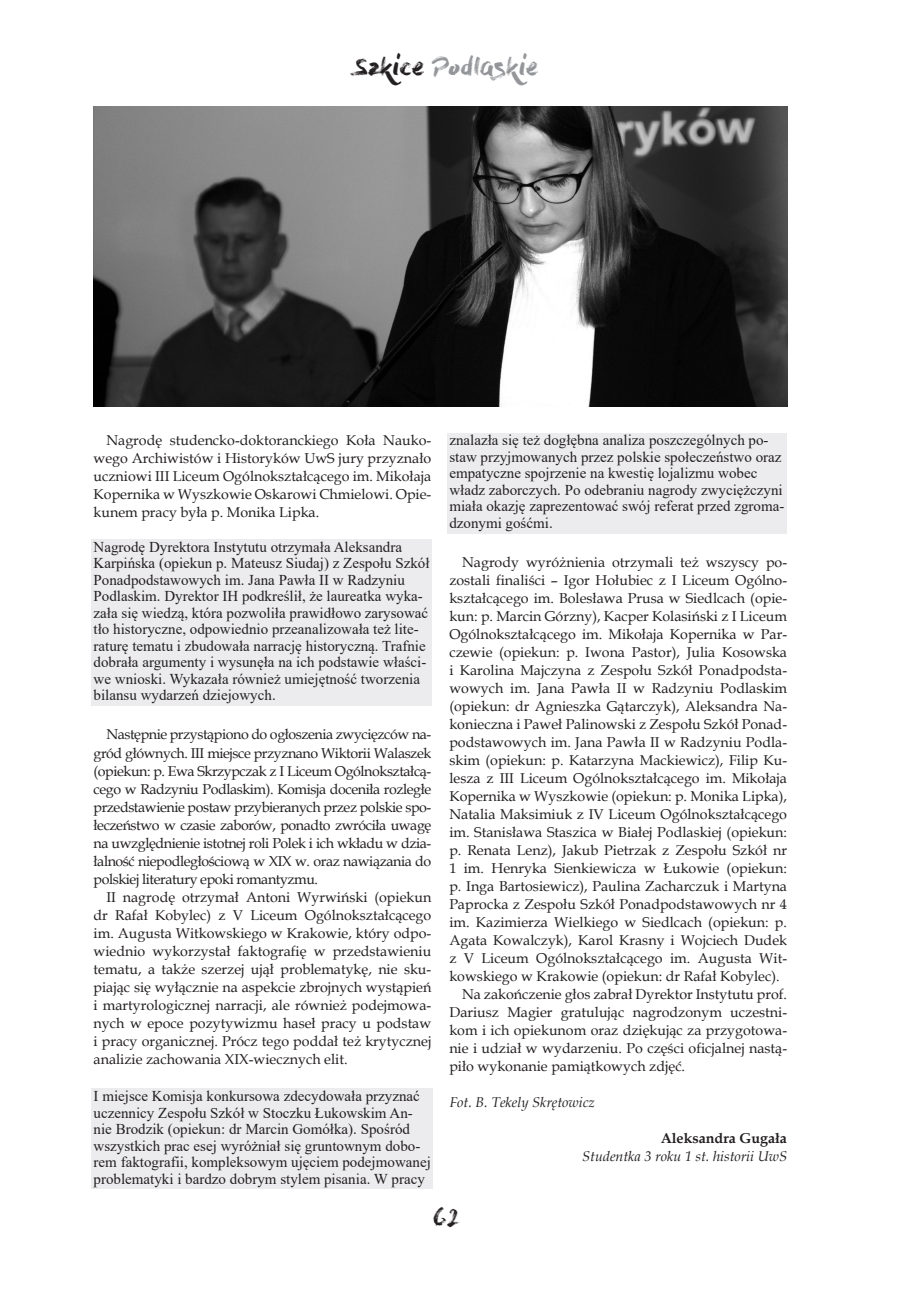
<style>
.page{position:relative;width:919px;height:1289px;background:#fff}
.page>*{position:absolute;margin:0;border:0;box-sizing:border-box;transform-origin:0 0}
.t1{font:25.5px "Dry Brush";letter-spacing:-.015em;color:#939598}
.t2{font:22.5px "Dry Brush";color:#231f20}
.podkreślenie_SZKICE{font:15px/16.5px "Times New Roman";color:#231f20}
.Styl1{font:14.25px/18px "Book Antiqua";color:#231f20;text-align:justify}
.Normalny{font:14.25px/18px "Book Antiqua";letter-spacing:-.015em;color:#231f20;text-align:justify}
.Styl1-2{font:italic 14.25px "Book Antiqua";color:#231f20}
.Styl1-3{font:700 14.25px "Book Antiqua";color:#231f20}
.s1{color:#231f20}
</style>
<div class="page">
<div style="left:91px;top:539px;width:340px;height:166px;background:#ececee"></div>
<div style="left:91px;top:1088px;width:342px;height:100px;background:#ececee"></div>
<div style="left:447px;top:433px;width:339px;height:100px;background:#ececee"></div>
<img style="left:94px;top:106px;width:693px;height:300px">
<h1 class="t1" style="left:355px;top:51px;width:185px"><span class="s1">Szkice</span> Podlaskie</h1>
<p class="Styl1" style="left:94px;top:431px;width:339px;text-indent:13px">Nagrodę studencko-doktoranckiego Koła Nauko&shy;wego Archiwistów i Historyków UwS jury przyznało uczniowi III Liceum Ogólnokształcącego im. Mikołaja Kopernika w Wyszkowie Oskarowi Chmielowi. Opie&shy;kunem pracy była p. Monika Lipka.</p>
<p class="podkreślenie_SZKICE" style="left:94px;top:538px;width:337px">Nagrodę Dyrektora Instytutu otrzymała Aleksandra Karpińska (opiekun p. Mateusz Siudaj) z Zespołu Szkół Ponadpodstawowych im. Jana Pawła II w Radzyniu Podlaskim. Dyrektor IH podkreślił, że laureatka wyka&shy;zała się wiedzą, która pozwoliła prawidłowo zarysować tło historyczne, odpowiednio przeanalizowała też lite&shy;raturę tematu i zbudowała narrację historyczną. Trafnie dobrała argumenty i wysunęła na ich podstawie właści&shy;we wnioski. Wykazała również umiejętność tworzenia bilansu wydarzeń dziejowych.</p>
<p class="Normalny" style="left:94px;top:725px;width:339px;text-indent:13px">Następnie przystąpiono do ogłoszenia zwycięzców na&shy;gród głównych. III miejsce przyznano Wiktorii Walaszek (opiekun: p. Ewa Skrzypczak z I Liceum Ogólnokształcą&shy;cego w Radzyniu Podlaskim). Komisja doceniła rozległe przedstawienie postaw przybieranych przez polskie spo&shy;łeczeństwo w czasie zaborów, ponadto zwróciła uwagę na uwzględnienie istotnej roli Polek i ich wkładu w dzia&shy;łalność niepodległościową w XIX w. oraz nawiązania do polskiej literatury epoki romantyzmu.</p>
<p class="Normalny" style="left:94px;top:887px;width:339px;text-indent:13px">II nagrodę otrzymał Antoni Wyrwiński (opiekun dr Rafał Kobylec) z V Liceum Ogólnokształcącego im. Augusta Witkowskiego w Krakowie, który odpo&shy;wiednio wykorzystał faktografię w przedstawieniu tematu, a także szerzej ujął problematykę, nie sku&shy;piając się wyłącznie na aspekcie zbrojnych wystąpień i martyrologicznej narracji, ale również podejmowa&shy;nych w epoce pozytywizmu haseł pracy u podstaw i pracy organicznej. Prócz tego poddał też krytycznej analizie zachowania XIX-wiecznych elit.</p>
<p class="podkreślenie_SZKICE" style="left:94px;top:1087px;width:339px">I miejsce Komisja konkursowa zdecydowała przyznać uczennicy Zespołu Szkół w Stoczku Łukowskim An&shy;nie Brodzik (opiekun: dr Marcin Gomółka). Spośród wszystkich prac esej wyróżniał się gruntownym dobo&shy;rem faktografii, kompleksowym ujęciem podejmowanej problematyki i bardzo dobrym stylem pisania. W pracy</p>
<p class="podkreślenie_SZKICE" style="left:449px;top:431px;width:336px">znalazła się też dogłębna analiza poszczególnych po&shy;staw przyjmowanych przez polskie społeczeństwo oraz empatyczne spojrzenie na kwestię lojalizmu wobec władz zaborczych. Po odebraniu nagrody zwyciężczyni miała okazję zaprezentować swój referat przed zgroma&shy;dzonymi gośćmi.</p>
<p class="Styl1" style="left:449px;top:552px;width:339px;text-indent:13px">Nagrody wyróżnienia otrzymali też wszyscy po&shy;zostali finaliści – Igor Hołubiec z I Liceum Ogólno&shy;kształcącego im. Bolesława Prusa w Siedlcach (opie&shy;kun: p. Marcin Górzny), Kacper Kolasiński z I Liceum Ogólnokształcącego im. Mikołaja Kopernika w Par&shy;czewie (opiekun: p. Iwona Pastor), Julia Kosowska i Karolina Majczyna z Zespołu Szkół Ponadpodsta&shy;wowych im. Jana Pawła II w Radzyniu Podlaskim (opiekun: dr Agnieszka Gątarczyk), Aleksandra Na&shy;konieczna i Paweł Palinowski z Zespołu Szkół Ponad&shy;podstawowych im. Jana Pawła II w Radzyniu Podla&shy;skim (opiekun: p. Katarzyna Mackiewicz), Filip Ku&shy;lesza z III Liceum Ogólnokształcącego im. Mikołaja Kopernika w Wyszkowie (opiekun: p. Monika Lipka), Natalia Maksimiuk z IV Liceum Ogólnokształcącego im. Stanisława Staszica w Białej Podlaskiej (opiekun: p. Renata Lenz), Jakub Pietrzak z Zespołu Szkół nr 1 im. Henryka Sienkiewicza w Łukowie (opiekun: p. Inga Bartosiewicz), Paulina Zacharczuk i Martyna Paprocka z Zespołu Szkół Ponadpodstawowych nr 4 im. Kazimierza Wielkiego w Siedlcach (opiekun: p.<br>Agata Kowalczyk), Karol Krasny i Wojciech Dudek z V Liceum Ogólnokształcącego im. Augusta Wit&shy;kowskiego w Krakowie (opiekun: dr Rafał Kobylec).</p>
<p class="Styl1" style="left:449px;top:984px;width:339px;text-indent:13px">Na zakończenie głos zabrał Dyrektor Instytutu prof.<br>Dariusz Magier gratulując nagrodzonym uczestni&shy;kom i ich opiekunom oraz dziękując za przygotowa&shy;nie i udział w wydarzeniu. Po części oficjalnej nastą&shy;piło wykonanie pamiątkowych zdjęć.</p>
<p class="Styl1-2" style="left:449px;top:1092px;width:147px">Fot. B. Tekely Skrętowicz</p>
<p class="Styl1-3" style="left:660px;top:1128px;width:128px">Aleksandra Gugała</p>
<p class="Styl1-2" style="left:582px;top:1146px;width:206px">Studentka 3 roku 1 st. historii UwS</p>
<h2 class="t2" style="left:433px;top:1204px;width:28px">62</h2>
</div>
